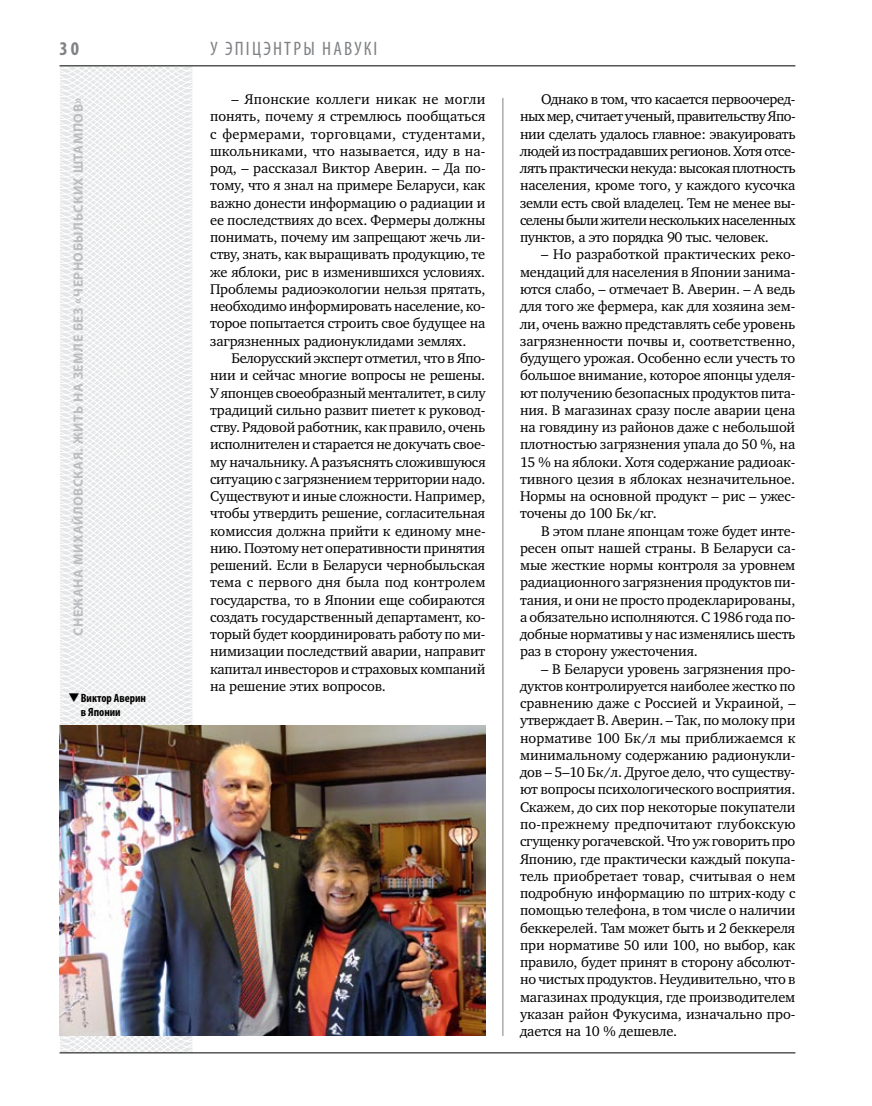
<style>
.page{position:relative;width:872px;height:1106px;background:#fff}
.page>*{position:absolute;margin:0;border:0;box-sizing:border-box;transform-origin:0 0}
.t1{font:condensed 19.5px "Myriad Pro";letter-spacing:.11em;color:#808285}
.t2{font:700 condensed 19.5px "Myriad Pro";color:#808285}
.t3{font:14.4px/17.2px "Charter C";letter-spacing:-.01em;color:#000;text-align:justify}
.t4{font:700 13.5px "Myriad Pro";letter-spacing:.04em;color:#bcbdc0}
.t5{font:700 condensed 12px/13.5px "Myriad Pro";color:#000}
</style>
<div class="page">
<svg style="left:59px;top:65px;width:192px;height:989px"></svg>
<hr style="left:502px;top:98px;width:1px;height:938px;background:#808285">
<hr style="left:60px;top:1052px;width:735px;height:1px;background:#000">
<hr style="left:60px;top:65px;width:735px;height:1px;background:#000">
<img style="left:60px;top:725px;width:425px;height:310px">
<svg style="left:80px;top:702px;width:12px;height:1px"></svg>
<h1 class="t2" style="left:60px;top:37px;width:21px">30</h1>
<p class="t4" style="left:69px;top:636px;width:540px;rotate:-90deg">Снежана МИХАЙЛОВСКАЯ. Жить на земле без «чернобыльских штампов»</p>
<p class="t5" style="left:81px;top:691px;width:67px;text-indent:-13px">❑Виктор Аверин в Японии</p>
<h1 class="t1" style="left:210px;top:37px;width:169px">У эпіцэнтры навукі</h1>
<p class="t3" style="left:210px;top:91px;width:277px;text-indent:21px">– Японские коллеги никак не могли понять, почему я стремлюсь пообщаться с фермерами, торговцами, студентами, школьниками, что называется, иду в на&shy;род, – рассказал Виктор Аверин. – Да по&shy;тому, что я знал на примере Беларуси, как важно донести информацию о радиации и ее последствиях до всех. Фермеры должны понимать, почему им запрещают жечь ли&shy;ству, знать, как выращивать продукцию, те же яблоки, рис в изменившихся условиях.<br>Проблемы радиоэкологии нельзя прятать, необходимо информировать население, ко&shy;торое попытается строить свое будущее на загрязненных радионуклидами землях.</p>
<p class="t3" style="left:210px;top:349px;width:277px;text-indent:21px">Белорусский эксперт отметил, что в Япо&shy;нии и сейчас многие вопросы не решены.<br>У японцев своеобразный менталитет, в силу традиций сильно развит пиетет к руковод&shy;ству. Рядовой работник, как правило, очень исполнителен и старается не докучать свое&shy;му начальнику. А разъяснять сложившуюся ситуацию с загрязнением территории надо.<br>Существуют и иные сложности. Например, чтобы утвердить решение, согласительная комиссия должна прийти к единому мне&shy;нию. Поэтому нет оперативности принятия решений. Если в Беларуси чернобыльская тема с первого дня была под контролем государства, то в Японии еще собираются создать государственный департамент, ко&shy;торый будет координировать работу по ми&shy;нимизации последствий аварии, направит капитал инвесторов и страховых компаний на решение этих вопросов.</p>
<p class="t3" style="left:520px;top:91px;width:277px;text-indent:21px">Однако в том, что касается первоочеред&shy;ных мер, считает ученый, правительству Япо&shy;нии сделать удалось главное: эвакуировать людей из пострадавших регионов. Хотя отсе&shy;лять практически некуда: высокая плотность населения, кроме того, у каждого кусочка земли есть свой владелец. Тем не менее вы&shy;селены были жители нескольких населенных пунктов, а это порядка 90 тыс. человек.</p>
<p class="t3" style="left:520px;top:246px;width:277px;text-indent:21px">– Но разработкой практических реко&shy;мендаций для населения в Японии занима&shy;ются слабо, – отмечает В. Аверин. – А ведь для того же фермера, как для хозяина зем&shy;ли, очень важно представлять себе уровень загрязненности почвы и, соответственно, будущего урожая. Особенно если учесть то большое внимание, которое японцы уделя&shy;ют получению безопасных продуктов пита&shy;ния. В магазинах сразу после аварии цена на говядину из районов даже с небольшой плотностью загрязнения упала до 50 %, на 15 % на яблоки. Хотя содержание радиоак&shy;тивного цезия в яблоках незначительное.<br>Нормы на основной продукт – рис – ужес&shy;точены до 100 Бк/кг.</p>
<p class="t3" style="left:520px;top:522px;width:277px;text-indent:21px">В этом плане японцам тоже будет инте&shy;ресен опыт нашей страны. В Беларуси са&shy;мые жесткие нормы контроля за уровнем радиационного загрязнения продуктов пи&shy;тания, и они не просто продекларированы, а обязательно исполняются. С 1986 года по&shy;добные нормативы у нас изменялись шесть раз в сторону ужесточения.</p>
<p class="t3" style="left:520px;top:660px;width:277px;text-indent:21px">– В Беларуси уровень загрязнения про&shy;дуктов контролируется наиболее жестко по сравнению даже с Россией и Украиной, – утверждает В. Аверин. – Так, по молоку при нормативе 100 Бк/л мы приближаемся к минимальному содержанию радионукли&shy;дов – 5–10 Бк/л. Другое дело, что существу&shy;ют вопросы психологического восприятия.<br>Скажем, до сих пор некоторые покупатели по-прежнему предпочитают глубокскую сгущенку рогачевской. Что уж говорить про Японию, где практически каждый покупа&shy;тель приобретает товар, считывая о нем подробную информацию по штрих-коду с помощью телефона, в том числе о наличии беккерелей. Там может быть и 2 беккереля при нормативе 50 или 100, но выбор, как правило, будет принят в сторону абсолют&shy;но чистых продуктов. Неудивительно, что в магазинах продукция, где производителем указан район Фукусима, изначально про&shy;дается на 10 % дешевле.</p>
</div>
